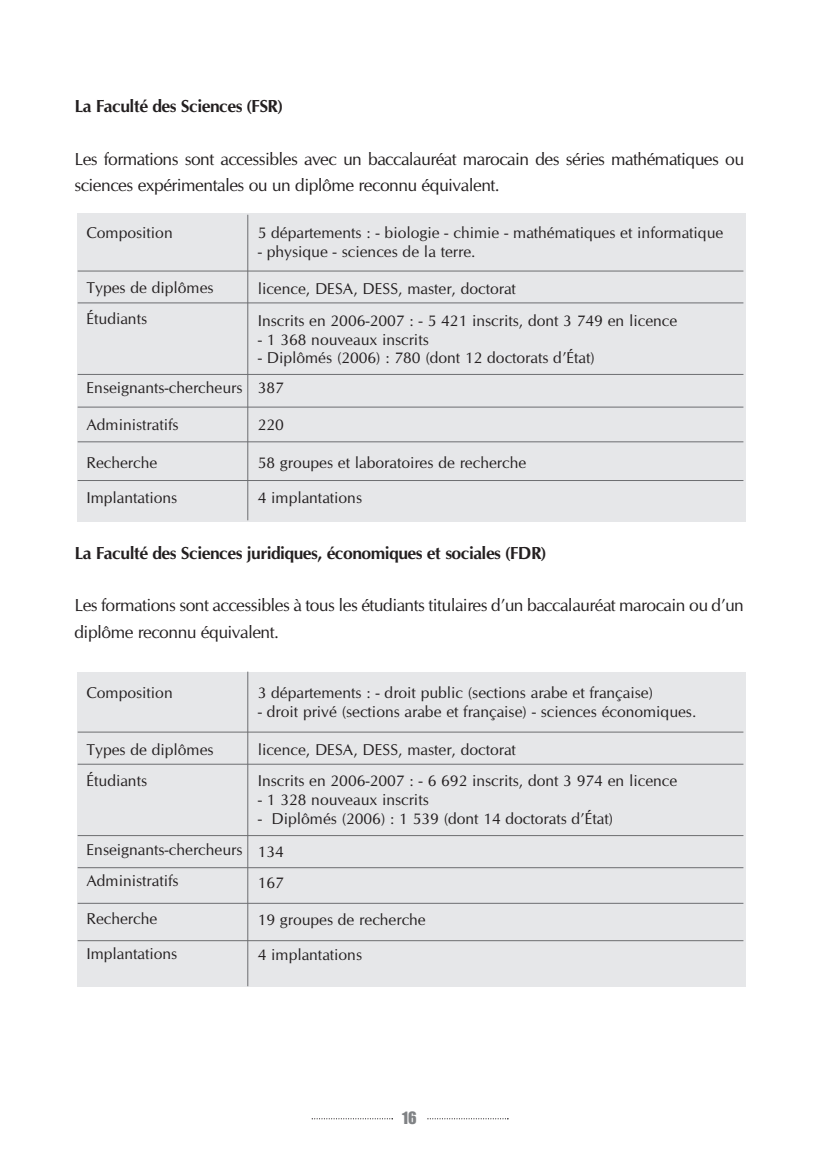
<style>
.page{position:relative;width:819px;height:1166px;background:#fff}
.page>*{position:absolute;margin:0;border:0;box-sizing:border-box;transform-origin:0 0}
.t1{font:17.5px/26.2px "CG Omega";letter-spacing:-.03em;color:#231f20}
.t2{font:700 17.5px "CG Omega";letter-spacing:-.03em;color:#231f20}
.t3{font:15.75px/31.2px "CG Omega";color:#231f20}
.t4{font:15.75px "Impact";color:#808285}
</style>
<div class="page">
<svg style="left:312px;top:1118px;width:81px;height:1px"></svg>
<svg style="left:427px;top:1118px;width:81px;height:1px"></svg>
<div style="left:77px;top:214px;width:668px;height:308px;background:#e6e7e9"></div>
<div style="left:77px;top:672px;width:668px;height:314px;background:#e6e7e9"></div>
<hr style="left:78px;top:271px;width:665px;height:1px;background:#6c6d70">
<hr style="left:78px;top:302px;width:665px;height:1px;background:#6c6d70">
<hr style="left:78px;top:374px;width:665px;height:1px;background:#6c6d70">
<hr style="left:78px;top:407px;width:665px;height:1px;background:#6c6d70">
<hr style="left:78px;top:441px;width:665px;height:1px;background:#6c6d70">
<hr style="left:78px;top:480px;width:665px;height:1px;background:#6c6d70">
<hr style="left:247px;top:215px;width:1px;height:305px;background:#6c6d70">
<hr style="left:78px;top:732px;width:665px;height:1px;background:#6c6d70">
<hr style="left:78px;top:764px;width:665px;height:1px;background:#6c6d70">
<hr style="left:78px;top:835px;width:665px;height:1px;background:#6c6d70">
<hr style="left:78px;top:867px;width:665px;height:1px;background:#6c6d70">
<hr style="left:78px;top:903px;width:665px;height:1px;background:#6c6d70">
<hr style="left:78px;top:940px;width:665px;height:1px;background:#6c6d70">
<hr style="left:247px;top:672px;width:1px;height:314px;background:#6c6d70">
<p class="t2" style="left:74px;top:96px;width:210px">La Faculté des Sciences (FSR)</p>
<p class="t1" style="left:74px;top:146px;width:671px">Les formations sont accessibles avec un baccalauréat marocain des séries mathématiques ou sciences expérimentales ou un diplôme reconnu équivalent.</p>
<p class="t3" style="left:86px;top:217px;width:88px">Composition</p>
<p class="t3" style="left:86px;top:272px;width:129px">Types de diplômes<br>Étudiants</p>
<p class="t3" style="left:86px;top:372px;width:157px">Enseignants-chercheurs</p>
<p class="t3" style="left:86px;top:409px;width:93px">Administratifs</p>
<p class="t3" style="left:86px;top:447px;width:72px">Recherche</p>
<p class="t3" style="left:86px;top:482px;width:92px">Implantations</p>
<p class="t3" style="left:258px;top:217px;width:467px">5 départements : - biologie - chimie - mathématiques et informatique</p>
<p class="t3" style="left:258px;top:235px;width:219px">- physique - sciences de la terre.</p>
<p class="t3" style="left:258px;top:273px;width:421px">licence, DESA, DESS, master, doctorat<br>Inscrits en 2006-2007 : - 5 421 inscrits, dont 3 749 en licence</p>
<p class="t3" style="left:258px;top:323px;width:172px">- 1 368 nouveaux inscrits</p>
<p class="t3" style="left:258px;top:343px;width:338px;line-height:29.8px">- Diplômés (2006) : 780 (dont 12 doctorats d’État)<br>387</p>
<p class="t3" style="left:258px;top:409px;width:28px">220</p>
<p class="t3" style="left:258px;top:447px;width:270px">58 groupes et laboratoires de recherche</p>
<p class="t3" style="left:258px;top:482px;width:106px">4 implantations</p>
<p class="t2" style="left:74px;top:542px;width:473px">La Faculté des Sciences juridiques, économiques et sociales (FDR)</p>
<p class="t1" style="left:74px;top:592px;width:671px">Les formations sont accessibles à tous les étudiants titulaires d’un baccalauréat marocain ou d’un diplôme reconnu équivalent.</p>
<p class="t3" style="left:86px;top:677px;width:88px">Composition</p>
<p class="t3" style="left:86px;top:733px;width:129px">Types de diplômes<br>Étudiants</p>
<p class="t3" style="left:86px;top:834px;width:157px">Enseignants-chercheurs<br>Administratifs</p>
<p class="t3" style="left:86px;top:903px;width:72px">Recherche</p>
<p class="t3" style="left:86px;top:938px;width:92px">Implantations</p>
<p class="t3" style="left:258px;top:677px;width:397px">3 départements : - droit public (sections arabe et française)</p>
<p class="t3" style="left:258px;top:696px;width:440px">- droit privé (sections arabe et française) - sciences économiques.</p>
<p class="t3" style="left:258px;top:733px;width:421px">licence, DESA, DESS, master, doctorat<br>Inscrits en 2006-2007 : - 6 692 inscrits, dont 3 974 en licence</p>
<p class="t3" style="left:258px;top:784px;width:172px">- 1 328 nouveaux inscrits</p>
<p class="t3" style="left:258px;top:802px;width:357px;line-height:32.9px">- Diplômés (2006) : 1 539 (dont 14 doctorats d’État)<br>134</p>
<p class="t3" style="left:258px;top:866px;width:28px">167</p>
<p class="t3" style="left:258px;top:904px;width:169px">19 groupes de recherche</p>
<p class="t3" style="left:258px;top:939px;width:106px">4 implantations</p>
<p class="t4" style="left:402px;top:1109px;width:16px">16</p>
</div>
